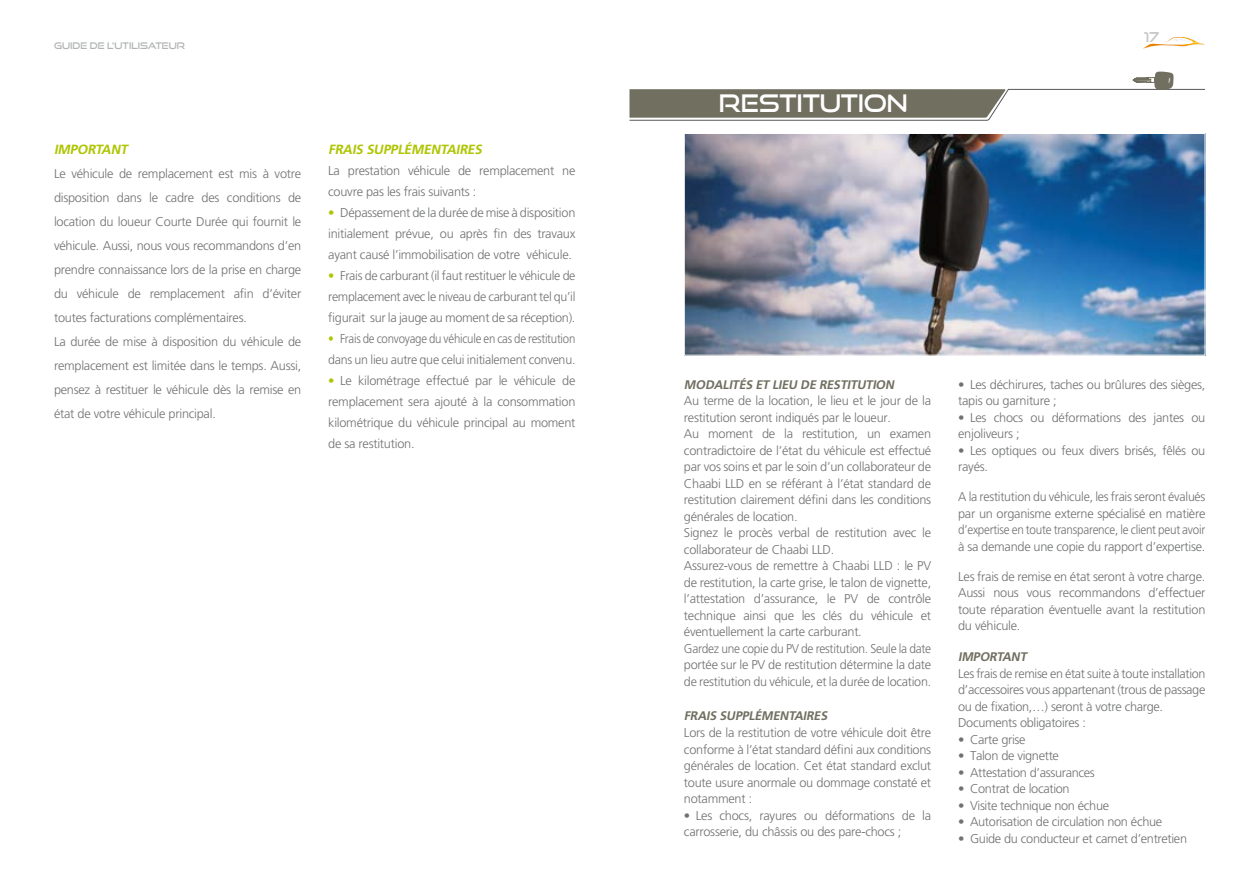
<style>
.page{position:relative;width:1259px;height:893px;background:#fff}
.page>*{position:absolute;margin:0;border:0;box-sizing:border-box;transform-origin:0 0}
.t1{font:24px "Good Times Rg";letter-spacing:-.01em;color:#fff}
.t2{font:13.5px "Good Times Rg";color:#c6c7c8}
.t3{font:italic 700 13.35px "Frutiger";color:#afc500}
.t4{font:300 12.75px/16.5px "Frutiger LT Std";letter-spacing:-.02em;color:#707172}
.t5{font:300 12.75px/21px "Frutiger LT Std";letter-spacing:-.02em;color:#707172;scale:.9 1}
.t6{font:italic 700 12.45px "Frutiger";color:#706f60}
.t7{font:9px "Good Times Rg";color:#b1b3b4}
.s1{color:#afc500}
</style>
<div class="page">
<svg style="left:1143px;top:37px;width:62px;height:12px"></svg>
<svg style="left:629px;top:71px;width:576px;height:50px"></svg>
<img style="left:686px;top:135px;width:517px;height:219px">
<div style="left:684px;top:133px;width:521px;height:223px;border:1px solid #fff"></div>
<p class="t7" style="left:54px;top:41px;width:133px">GUIDE DE L’UTILISATEUR</p>
<p class="t3" style="left:54px;top:141px;width:78px">IMPORTANT</p>
<p class="t4" style="left:54px;top:161px;width:249px;line-height:24px">Le véhicule de remplacement est mis à votre disposition dans le cadre des conditions de location du loueur Courte Durée qui fournit le véhicule. Aussi, nous vous recommandons d’en prendre connaissance lors de la prise en charge du véhicule de remplacement afin d’éviter toutes facturations complémentaires.<br>La durée de mise à disposition du véhicule de remplacement est limitée dans le temps. Aussi, pensez à restituer le véhicule dès la remise en état de votre véhicule principal.</p>
<h1 class="t1" style="left:719px;top:88px;width:190px">RESTITUTION</h1>
<p class="t3" style="left:328px;top:141px;width:158px">FRAIS SUPPLÉMENTAIRES</p>
<p class="t4" style="left:328px;top:160px;width:249px;line-height:21px">La prestation véhicule de remplacement ne couvre pas les frais suivants :</p>
<p class="t4" style="left:328px;top:202px;width:249px;line-height:21px;text-align:justify"><span class="s1">•</span> Dépassement de la durée de mise à disposition initialement prévue, ou après fin des travaux ayant causé l’immobilisation de votre véhicule.</p>
<p class="t4" style="left:328px;top:265px;width:249px;line-height:21px;text-align:justify"><span class="s1">•</span> Frais de carburant (il faut restituer le véhicule de remplacement avec le niveau de carburant tel qu’il figurait sur la jauge au moment de sa réception).</p>
<p class="t5" style="left:328px;top:328px;width:276px"><span class="s1">•</span> Frais de convoyage du véhicule en cas de restitution dans un lieu autre que celui initialement convenu.</p>
<p class="t4" style="left:328px;top:370px;width:249px;line-height:21px;text-align:justify"><span class="s1">•</span> Le kilométrage effectué par le véhicule de remplacement sera ajouté à la consommation kilométrique du véhicule principal au moment de sa restitution.</p>
<p class="t6" style="left:684px;top:377px;width:214px">MODALITÉS ET LIEU DE RESTITUTION</p>
<p class="t4" style="left:684px;top:393px;width:249px">Au terme de la location, le lieu et le jour de la restitution seront indiqués par le loueur.<br>Au moment de la restitution, un examen contradictoire de l’état du véhicule est effectué par vos soins et par le soin d’un collaborateur de Chaabi LLD en se référant à l’état standard de restitution clairement défini dans les conditions générales de location.<br>Signez le procès verbal de restitution avec le collaborateur de Chaabi LLD.<br>Assurez-vous de remettre à Chaabi LLD : le PV de restitution, la carte grise, le talon de vignette, l’attestation d’assurance, le PV de contrôle technique ainsi que les clés du véhicule et éventuellement la carte carburant.<br>Gardez une copie du PV de restitution. Seule la date portée sur le PV de restitution détermine la date de restitution du véhicule, et la durée de location.</p>
<p class="t6" style="left:684px;top:709px;width:147px">FRAIS SUPPLÉMENTAIRES</p>
<p class="t4" style="left:684px;top:724px;width:249px;text-align:justify">Lors de la restitution de votre véhicule doit être conforme à l’état standard défini aux conditions générales de location. Cet état standard exclut toute usure anormale ou dommage constaté et notamment :</p>
<p class="t4" style="left:684px;top:807px;width:249px">• Les chocs, rayures ou déformations de la carrosserie, du châssis ou des pare-chocs ;</p>
<p class="t2" style="left:1144px;top:29px;width:17px">17</p>
<p class="t4" style="left:958px;top:376px;width:249px">• Les déchirures, taches ou brûlures des sièges, tapis ou garniture ;</p>
<p class="t4" style="left:958px;top:409px;width:249px">• Les chocs ou déformations des jantes ou enjoliveurs ;</p>
<p class="t4" style="left:958px;top:442px;width:249px">• Les optiques ou feux divers brisés, fêlés ou rayés.</p>
<p class="t4" style="left:958px;top:489px;width:249px;text-align:justify">A la restitution du véhicule, les frais seront évalués par un organisme externe spécialisé en matière d’expertise en toute transparence, le client peut avoir à sa demande une copie du rapport d’expertise.</p>
<p class="t4" style="left:958px;top:568px;width:249px;text-align:justify">Les frais de remise en état seront à votre charge.<br>Aussi nous vous recommandons d’effectuer toute réparation éventuelle avant la restitution du véhicule.</p>
<p class="t6" style="left:958px;top:649px;width:73px">IMPORTANT</p>
<p class="t4" style="left:958px;top:665px;width:249px">Les frais de remise en état suite à toute installation d’accessoires vous appartenant (trous de passage ou de fixation,…) seront à votre charge.<br>Documents obligatoires :</p>
<p class="t4" style="left:958px;top:731px;width:69px">• Carte grise</p>
<p class="t4" style="left:958px;top:748px;width:102px">• Talon de vignette</p>
<p class="t4" style="left:958px;top:764px;width:138px">• Attestation d’assurances</p>
<p class="t4" style="left:958px;top:781px;width:113px">• Contrat de location</p>
<p class="t4" style="left:958px;top:797px;width:152px">• Visite technique non échue</p>
<p class="t4" style="left:958px;top:814px;width:206px">• Autorisation de circulation non échue</p>
<p class="t4" style="left:958px;top:830px;width:230px">• Guide du conducteur et carnet d’entretien</p>
</div>
